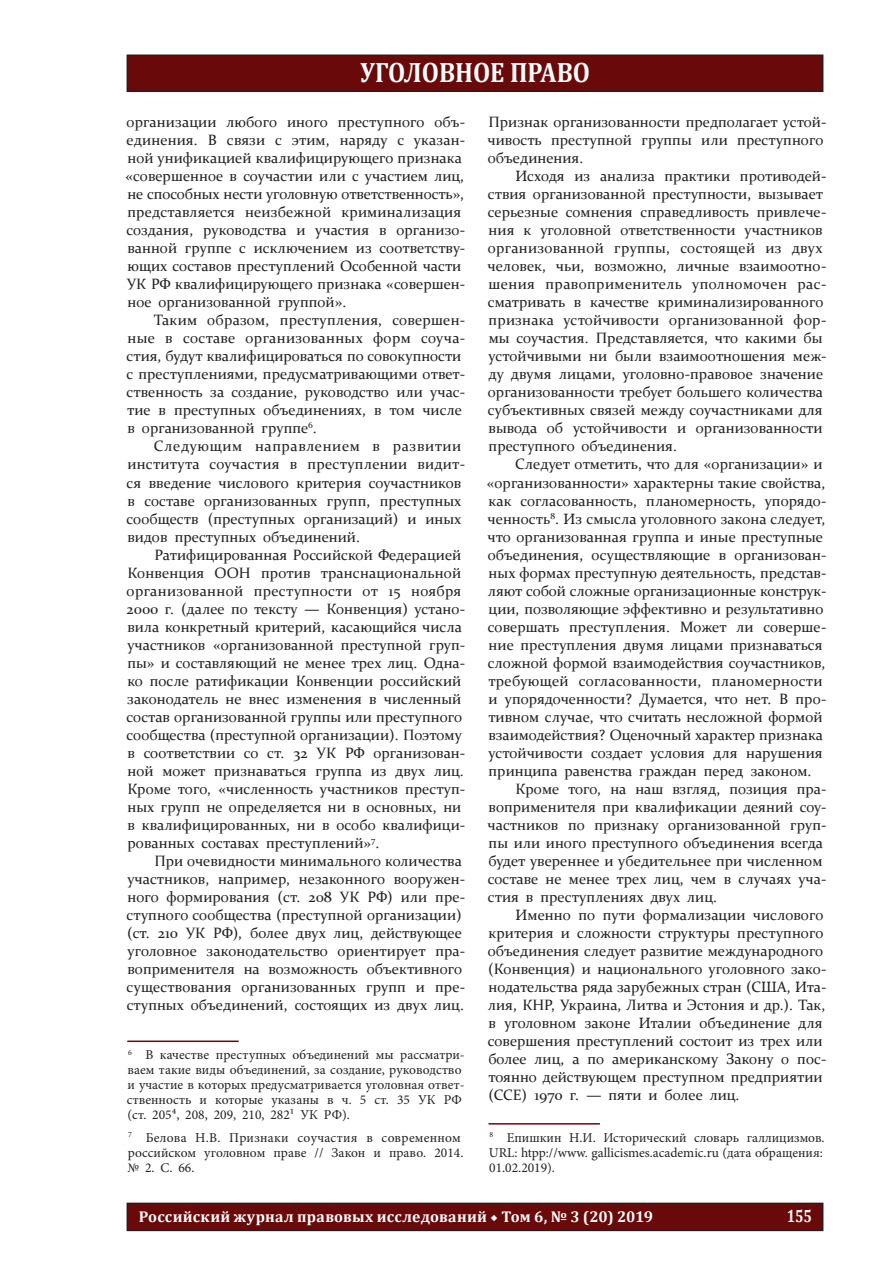
<style>
.page{position:relative;width:896px;height:1266px;background:#fff}
.page>*{position:absolute;margin:0;border:0;box-sizing:border-box;transform-origin:0 0}
.t1{font:700 28.2px "Cambria";color:#fff;scale:.88 1}
.t2{font:700 17.85px "Cambria";color:#fff;scale:.8 1}
.t3{font:700 15.6px "Cambria";letter-spacing:.015em;color:#fff}
.t4{font:15px/18px "Constantia";color:#231f20}
.t5{font:15px "Constantia";letter-spacing:.02em;color:#231f20}
.t6{font:13.5px/15px "Minion Pro";color:#231f20}
.s1{font-family:"Minion Pro"}
</style>
<div class="page">
<div style="left:127px;top:55px;width:695px;height:36px;background:#6a090a"></div>
<div style="left:126px;top:54px;width:697px;height:38px;border:2px solid #231f20"></div>
<div style="left:127px;top:1203px;width:695px;height:27px;background:#6a090a"></div>
<div style="left:126px;top:1202px;width:697px;height:28px;border:2px solid #231f20"></div>
<hr style="left:127px;top:1040px;width:112px;height:1px;background:#6a090a">
<hr style="left:488px;top:1122px;width:112px;height:2px;background:#6a090a">
<h1 class="t1" style="left:360px;top:52px;width:20px">уголовное</h1>
<h1 class="t1" style="left:510px;top:52px;width:19px">право</h1>
<p class="t4" style="left:126px;top:112px;width:341px">организации любого иного преступного объ&shy;единения. В связи с этим, наряду с указан&shy;ной унификацией квалифицирующего признака «совершенное в соучастии или с участием лиц, не способных нести уголовную ответственность», представляется неизбежной криминализация создания, руководства и участия в организо&shy;ванной группе с исключением из соответству&shy;ющих составов преступлений Особенной части УК РФ квалифицирующего признака «совершен&shy;ное организованной группой».</p>
<p class="t4" style="left:127px;top:310px;width:340px;text-indent:27px">Таким образом, преступления, совершен&shy;ные в составе организованных форм соуча&shy;стия, будут квалифицироваться по совокупности с преступлениями, предусматривающими ответ&shy;ственность за создание, руководство или учас&shy;тие в преступных объединениях, в том числе в организованной группе<sup>6</sup>.</p>
<p class="t4" style="left:127px;top:436px;width:340px;text-indent:27px">Следующим направлением в развитии института соучастия в преступлении видит&shy;ся введение числового критерия соучастников в составе организованных групп, преступных сообществ (преступных организаций) и иных видов преступных объединений.</p>
<p class="t4" style="left:127px;top:544px;width:340px;text-indent:28px">Ратифицированная Российской Федерацией Конвенция ООН против транснациональной организованной преступности от 15 ноября 2000 г. (далее по тексту — Конвенция) устано&shy;вила конкретный критерий, касающийся числа участников «организованной преступной груп&shy;пы» и составляющий не менее трех лиц. Одна&shy;ко после ратификации Конвенции российский законодатель не внес изменения в численный состав организованной группы или преступного сообщества (преступной организации). Поэтому в соответствии со ст. 32 УК РФ организован&shy;ной может признаваться группа из двух лиц.<br>Кроме того, «численность участников преступ&shy;ных групп не определяется ни в основных, ни в квалифицированных, ни в особо квалифици&shy;рованных составах преступлений»<sup>7</sup>.</p>
<p class="t4" style="left:127px;top:850px;width:340px;text-indent:28px">При очевидности минимального количества участников, например, незаконного вооружен&shy;ного формирования (ст. 208 УК РФ) или пре&shy;ступного сообщества (преступной организации) (ст. 210 УК РФ), более двух лиц, действующее уголовное законодательство ориентирует пра&shy;воприменителя на возможность объективного существования организованных групп и пре&shy;ступных объединений, состоящих из двух лиц.</p>
<p class="t6" style="left:127px;top:1047px;width:339px"><sup>6</sup> В качестве преступных объединений мы рассматри&shy;ваем такие виды объединений, за создание, руководство и участие в которых предусматривается уголовная ответ&shy;ственность и которые указаны в ч. 5 ст. 35 УК РФ (ст. 205⁴, 208, 209, 210, 282¹ УК РФ).</p>
<p class="t6" style="left:127px;top:1129px;width:337px"><sup>7</sup> Белова Н.В. Признаки соучастия в современном российском уголовном праве // Закон и право. 2014. № 2. С. 66.</p>
<p class="t4" style="left:487px;top:112px;width:340px">Признак организованности предполагает устой&shy;чивость преступной группы или преступного объединения.</p>
<p class="t4" style="left:487px;top:166px;width:340px;text-indent:28px">Исходя из анализа практики противодей&shy;ствия организованной преступности, вызывает серьезные сомнения справедливость привлече&shy;ния к уголовной ответственности участников организованной группы, состоящей из двух человек, чьи, возможно, личные взаимоотно&shy;шения правоприменитель уполномочен рас&shy;сматривать в качестве криминализированного признака устойчивости организованной фор&shy;мы соучастия. Представляется, что какими бы устойчивыми ни были взаимоотношения меж&shy;ду двумя лицами, уголовно-правовое значение организованности требует большего количества субъективных связей между соучастниками для вывода об устойчивости и организованности преступного объединения.</p>
<p class="t4" style="left:515px;top:454px;width:309px">Следует отметить, что для «организации» и</p>
<p class="t4" style="left:486px;top:472px;width:340px">«организованности» характерны такие свойства,</p>
<p class="t4" style="left:488px;top:490px;width:339px">как согласованность, планомерность, упорядо-</p>
<p class="t4" style="left:487px;top:508px;width:339px">ченность<sup>8</sup>. Из смысла уголовного закона следует,</p>
<p class="t4" style="left:487px;top:526px;width:337px">что организованная группа и иные преступные</p>
<p class="t4" style="left:487px;top:544px;width:340px">объединения, осуществляющие в организован-</p>
<p class="t4" style="left:488px;top:562px;width:339px">ных формах преступную деятельность, представ-</p>
<p class="t4" style="left:488px;top:580px;width:340px">ляют собой сложные организационные конструк-</p>
<p class="t4" style="left:488px;top:598px;width:336px">ции, позволяющие эффективно и результативно</p>
<p class="t4" style="left:488px;top:616px;width:340px">совершать преступления. Может ли соверше-</p>
<p class="t4" style="left:488px;top:634px;width:335px">ние преступления двумя лицами признаваться</p>
<p class="t4" style="left:488px;top:652px;width:339px">сложной формой взаимодействия соучастников,</p>
<p class="t5" style="left:488px;top:670px;width:335px">требующей согласованности, планомерности</p>
<p class="t4" style="left:488px;top:688px;width:339px">и упорядоченности? Думается, что нет. В про-</p>
<p class="t4" style="left:488px;top:706px;width:335px">тивном случае, что считать несложной формой</p>
<p class="t4" style="left:488px;top:724px;width:336px">взаимодействия? Оценочный характер признака</p>
<p class="t4" style="left:488px;top:742px;width:335px">устойчивости создает условия для нарушения</p>
<p class="t4" style="left:488px;top:760px;width:324px">принципа равенства граждан перед законом.</p>
<p class="t4" style="left:515px;top:778px;width:312px">Кроме того, на наш взгляд, позиция пра-</p>
<p class="t4" style="left:488px;top:796px;width:339px">воприменителя при квалификации деяний соу-</p>
<p class="t4" style="left:487px;top:814px;width:340px">частников по признаку организованной груп-</p>
<p class="t4" style="left:488px;top:832px;width:336px">пы или иного преступного объединения всегда</p>
<p class="t4" style="left:488px;top:850px;width:335px">будет увереннее и убедительнее при численном</p>
<p class="t4" style="left:487px;top:868px;width:340px">составе не менее трех лиц, чем в случаях уча-</p>
<p class="t4" style="left:488px;top:886px;width:231px">стия в преступлениях двух лиц.</p>
<p class="t4" style="left:515px;top:904px;width:309px">Именно по пути формализации числового</p>
<p class="t4" style="left:488px;top:922px;width:336px">критерия и сложности структуры преступного</p>
<p class="t4" style="left:487px;top:940px;width:337px">объединения следует развитие международного</p>
<p class="t4" style="left:488px;top:958px;width:339px">(Конвенция) и национального уголовного зако-</p>
<p class="t4" style="left:488px;top:976px;width:339px">нодательства ряда зарубежных стран (США, Ита-</p>
<p class="t4" style="left:488px;top:994px;width:339px">лия, КНР, Украина, Литва и Эстония и др.). Так,</p>
<p class="t4" style="left:488px;top:1012px;width:335px">в уголовном законе Италии объединение для</p>
<p class="t4" style="left:487px;top:1030px;width:336px">совершения преступлений состоит из трех или</p>
<p class="t4" style="left:488px;top:1048px;width:339px">более лиц, а по американскому Закону о пос-</p>
<p class="t4" style="left:488px;top:1066px;width:336px">тоянно действующем преступном предприятии</p>
<p class="t4" style="left:488px;top:1084px;width:252px">(ССЕ) 1970 г. — пяти и более лиц.</p>
<p class="t6" style="left:489px;top:1129px;width:337px"><sup>8</sup> Епишкин Н.И. Исторический словарь галлицизмов.<br>URL: htpp://www. gallicismes.academic.ru (дата обращения:<br>01.02.2019).</p>
<p class="t3" style="left:139px;top:1205px;width:516px">Российский журнал правовых исследований <span class="s1">◆</span> Том 6, № 3 (20) 2019</p>
<p class="t2" style="left:786px;top:1203px;width:33px">155</p>
</div>
